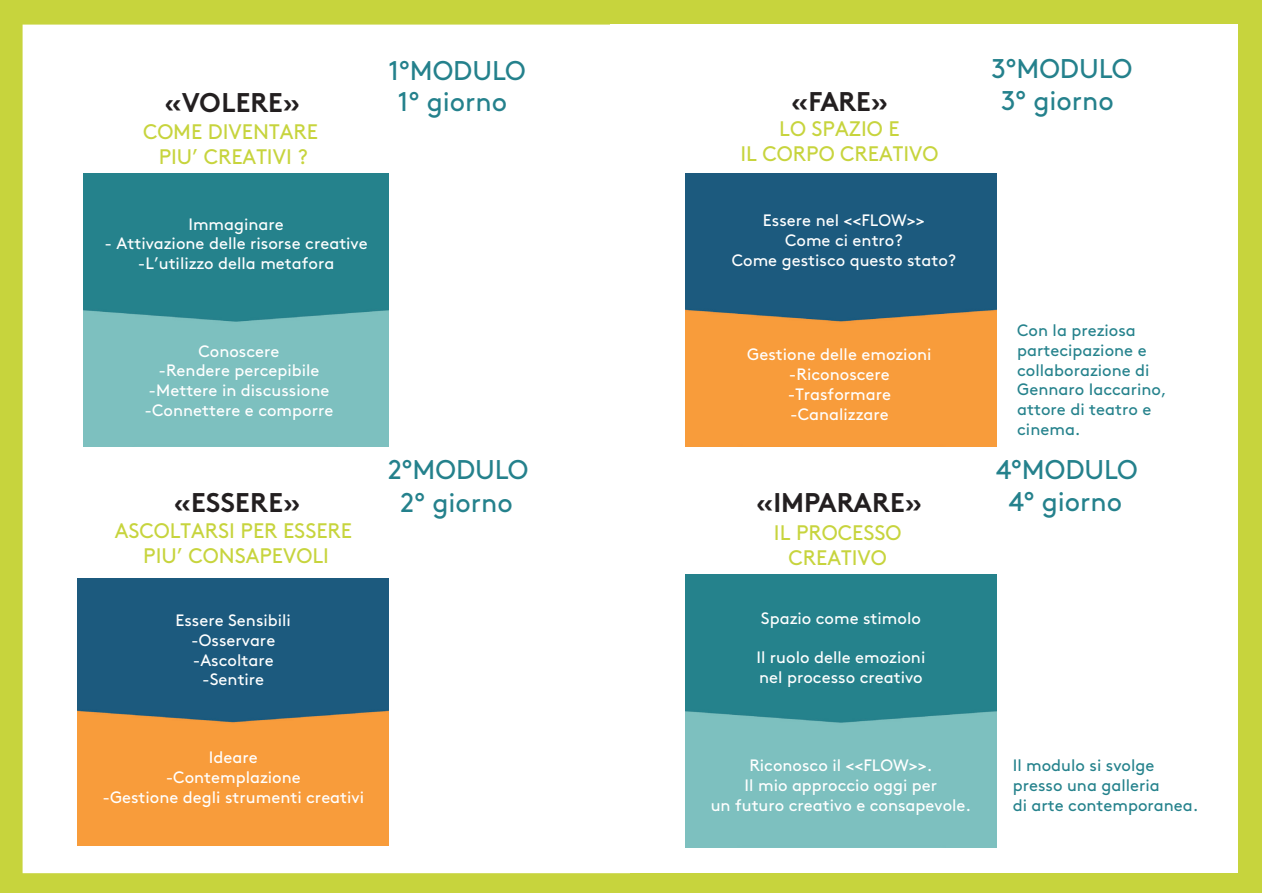
<style>
.page{position:relative;width:1263px;height:893px;background:#fff}
.page>*{position:absolute;margin:0;border:0;box-sizing:border-box;transform-origin:0 0}
.t1{font:27px/32.4px "Brown Std";color:#24818c;text-align:center}
.t2{font:700 27px "Brown Std";color:#231f20}
.t3{font:21px/24.9px "Brown Std";color:#c7d43d;text-align:center}
.t4{font:16.5px/19.8px "Brown Std";color:#fff;text-align:center}
.t5{font:16.5px/19.8px "Brown Std";color:#25828c}
</style>
<div class="page">
<div style="left:0;top:0;width:631px;height:893px;background:#c7d43d"></div>
<div style="left:23px;top:25px;width:587px;height:848px;background:#fff"></div>
<img style="left:84px;top:173px;width:304px;height:273px">
<img style="left:78px;top:578px;width:310px;height:267px">
<div style="left:630px;top:0;width:631px;height:893px;background:#c7d43d"></div>
<div style="left:610px;top:25px;width:627px;height:848px;background:#fff"></div>
<img style="left:685px;top:575px;width:311px;height:273px">
<img style="left:686px;top:173px;width:310px;height:273px">
<h1 class="t1" style="left:388px;top:54px;width:139px">1°MODULO</h1>
<h1 class="t2" style="left:164px;top:86px;width:138px">«VOLERE»</h1>
<h1 class="t1" style="left:398px;top:86px;width:111px">1° giorno</h1>
<p class="t3" style="left:143px;top:119px;width:176px">COME DIVENTARE<br>PIU’ CREATIVI ?</p>
<p class="t4" style="left:188px;top:214px;width:97px">Immaginare</p>
<p class="t4" style="left:105px;top:234px;width:265px">- Attivazione delle risorse creative -L’utilizzo della metafora</p>
<p class="t4" style="left:145px;top:341px;width:190px">Conoscere<br>-Rendere percepibile -Mettere in discussione -Connettere e comporre</p>
<h1 class="t2" style="left:174px;top:486px;width:129px">«ESSERE»</h1>
<p class="t3" style="left:115px;top:519px;width:239px">ASCOLTARSI PER ESSERE<br>PIU’ CONSAPEVOLI</p>
<p class="t4" style="left:175px;top:610px;width:117px">Essere Sensibili -Osservare -Ascoltare -Sentire</p>
<h1 class="t1" style="left:388px;top:454px;width:142px">2°MODULO<br>2° giorno</h1>
<p class="t4" style="left:102px;top:748px;width:263px">Ideare<br>-Contemplazione<br>-Gestione degli strumenti creativi</p>
<h1 class="t2" style="left:791px;top:85px;width:99px">«FARE»</h1>
<p class="t3" style="left:740px;top:116px;width:200px">LO SPAZIO E<br>IL CORPO CREATIVO</p>
<p class="t4" style="left:732px;top:211px;width:226px">Essere nel &lt;&lt;FLOW&gt;&gt;<br>Come ci entro?<br>Come gestisco questo stato?</p>
<p class="t4" style="left:747px;top:345px;width:186px">Gestione delle emozioni -Riconoscere -Trasformare -Canalizzare</p>
<h1 class="t2" style="left:756px;top:486px;width:168px">«IMPARARE»</h1>
<p class="t3" style="left:774px;top:520px;width:129px">IL PROCESSO<br>CREATIVO</p>
<p class="t4" style="left:761px;top:608px;width:161px">Spazio come stimolo</p>
<p class="t4" style="left:756px;top:648px;width:170px;text-align:left">Il ruolo delle emozioni nel processo creativo</p>
<h1 class="t1" style="left:991px;top:53px;width:142px;line-height:32px">3°MODULO<br>3° giorno</h1>
<p class="t5" style="left:1017px;top:320px;width:151px">Con la preziosa partecipazione e collaborazione di<br>Gennaro Iaccarino, attore di teatro e cinema.</p>
<h1 class="t1" style="left:996px;top:453px;width:143px">4°MODULO<br>4° giorno</h1>
<p class="t4" style="left:711px;top:755px;width:262px">Riconosco il &lt;&lt;FLOW&gt;&gt;.<br>Il mio approccio oggi per<br>un futuro creativo e consapevole.</p>
<p class="t5" style="left:1013px;top:755px;width:187px">Il modulo si svolge presso una galleria<br>di arte contemporanea.</p>
</div>
